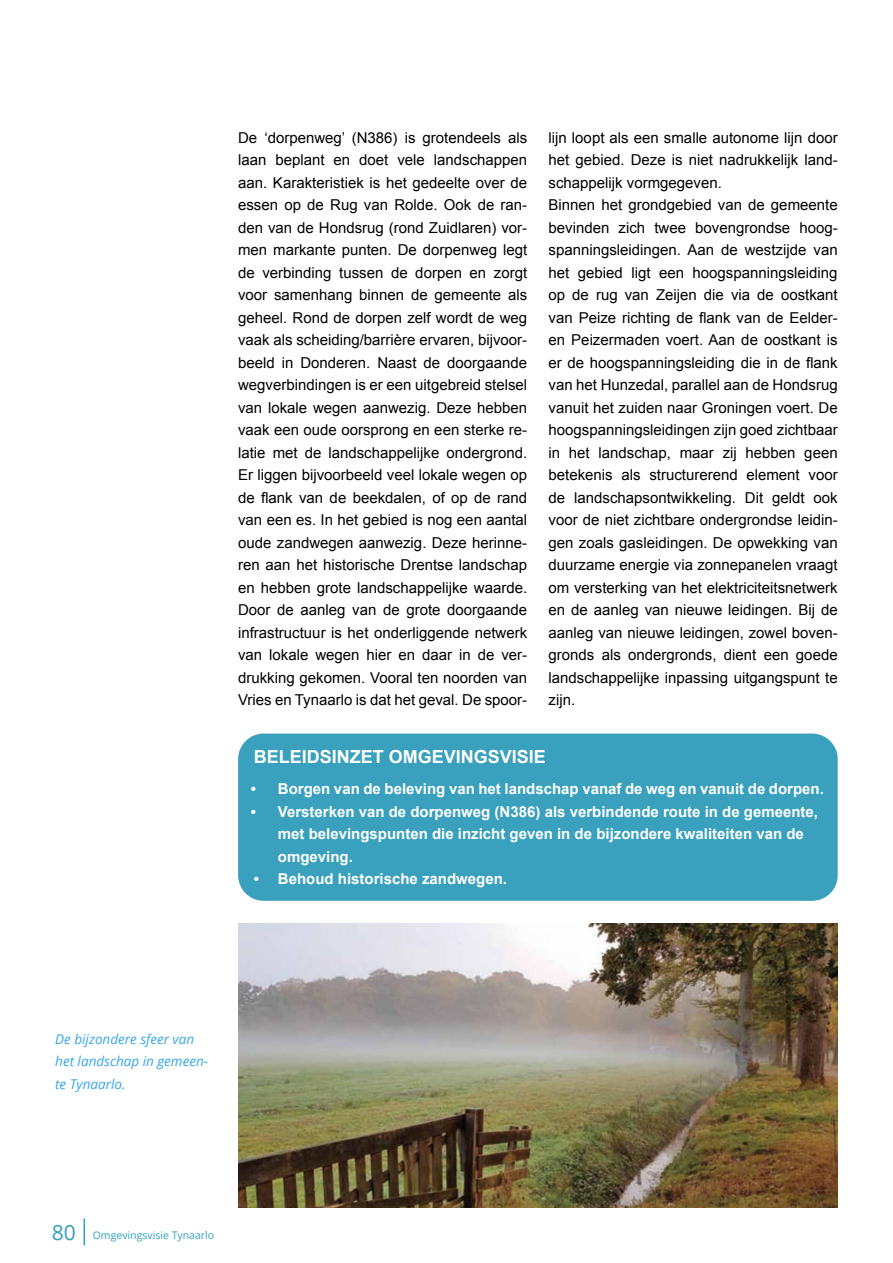
<style>
.page{position:relative;width:893px;height:1263px;background:#fff}
.page>*{position:absolute;margin:0;border:0;box-sizing:border-box;transform-origin:0 0}
.t1{font:700 18px "Arial";color:#fff}
.t2{font:15px/22.5px "Arial";color:#000;text-align:justify}
.t3{font:700 15px/22.5px "Arial";color:#fff}
.t4{font:italic 13.5px/22.5px "Open Sans";color:#36a7e9}
.t5{font:10.5px "Open Sans";color:#319fbd}
.s1{font-size:21px}
</style>
<div class="page">
<svg style="left:84px;top:1218px;width:1px;height:27px"></svg>
<div style="left:238px;top:733px;width:600px;height:168px;background:#39a0bd;border-radius:26px"></div>
<img style="left:238px;top:923px;width:600px;height:285px">
<p class="t2" style="left:238px;top:126px;width:291px">De ‘dorpenweg’ (N386) is grotendeels als laan beplant en doet vele landschappen aan. Karakteristiek is het gedeelte over de essen op de Rug van Rolde. Ook de ran&shy;den van de Hondsrug (rond Zuidlaren) vor&shy;men markante punten. De dorpenweg legt de verbinding tussen de dorpen en zorgt voor samenhang binnen de gemeente als geheel. Rond de dorpen zelf wordt de weg vaak als scheiding/barrière ervaren, bijvoor&shy;beeld in Donderen. Naast de doorgaande wegverbindingen is er een uitgebreid stelsel van lokale wegen aanwezig. Deze hebben vaak een oude oorsprong en een sterke re&shy;latie met de landschappelijke ondergrond.<br>Er liggen bijvoorbeeld veel lokale wegen op de flank van de beekdalen, of op de rand van een es. In het gebied is nog een aantal oude zandwegen aanwezig. Deze herinne&shy;ren aan het historische Drentse landschap en hebben grote landschappelijke waarde.<br>Door de aanleg van de grote doorgaande infrastructuur is het onderliggende netwerk van lokale wegen hier en daar in de ver&shy;drukking gekomen. Vooral ten noorden van Vries en Tynaarlo is dat het geval. De spoor-</p>
<p class="t2" style="left:549px;top:126px;width:291px;text-align:left">lijn loopt als een smalle autonome lijn door het gebied. Deze is niet nadrukkelijk land&shy;schappelijk vormgegeven.<br>Binnen het grondgebied van de gemeente bevinden zich twee bovengrondse hoog&shy;spanningsleidingen. Aan de westzijde van het gebied ligt een hoogspanningsleiding op de rug van Zeijen die via de oostkant van Peize richting de flank van de Eelder&shy;en Peizermaden voert. Aan de oostkant is er de hoogspanningsleiding die in de flank van het Hunzedal, parallel aan de Hondsrug vanuit het zuiden naar Groningen voert. De hoogspanningsleidingen zijn goed zichtbaar in het landschap, maar zij hebben geen betekenis als structurerend element voor de landschapsontwikkeling. Dit geldt ook voor de niet zichtbare ondergrondse leidin&shy;gen zoals gasleidingen. De opwekking van duurzame energie via zonnepanelen vraagt om versterking van het elektriciteitsnetwerk en de aanleg van nieuwe leidingen. Bij de aanleg van nieuwe leidingen, zowel boven&shy;gronds als ondergronds, dient een goede landschappelijke inpassing uitgangspunt te zijn.</p>
<p class="t1" style="left:254px;top:745px;width:294px">BELEIDSINZET OMGEVINGSVISIE</p>
<p class="t3" style="left:251px;top:778px;width:575px">• Borgen van de beleving van het landschap vanaf de weg en vanuit de dorpen.</p>
<p class="t3" style="left:278px;top:801px;width:542px;text-indent:-27px">• Versterken van de dorpenweg (N386) als verbindende route in de gemeente, met belevingspunten die inzicht geven in de bijzondere kwaliteiten van de omgeving.</p>
<p class="t3" style="left:254px;top:868px;width:255px">• Behoud historische zandwegen.</p>
<p class="t4" style="left:55px;top:1027px;width:154px">De bijzondere sfeer van het landschap in gemeen&shy;te Tynaarlo.</p>
<p class="t5" style="left:52px;top:1228px;width:164px"><span class="s1">80</span> Omgevingsvisie Tynaarlo</p>
</div>
